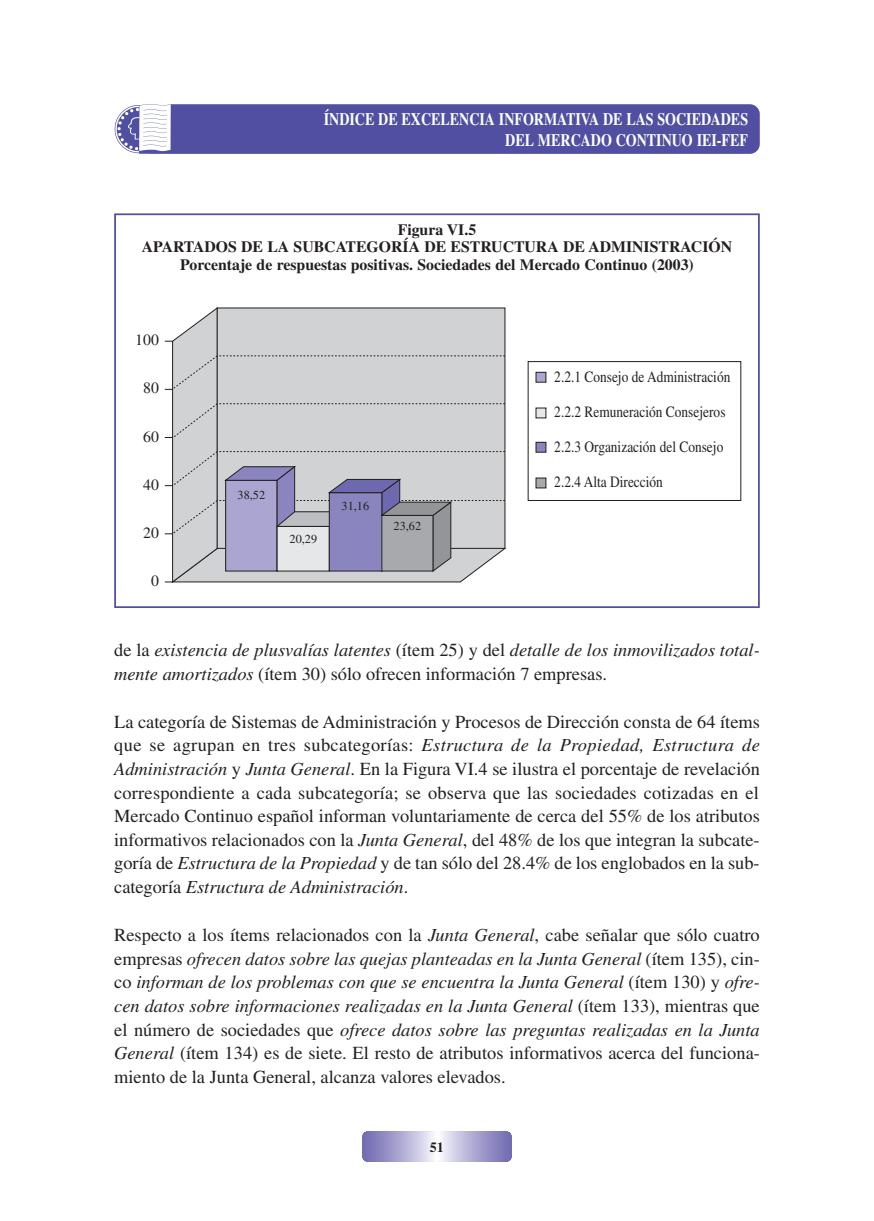
<style>
.page{position:relative;width:874px;height:1221px;background:#fff}
.page>*{position:absolute;margin:0;border:0;box-sizing:border-box;transform-origin:0 0}
.t1{font:18.38px/23.6px "Times";color:#231f20;text-align:justify}
.t2{font:italic 18.38px/23.6px "Times";color:#231f20}
.t3{font:700 17.5px/21px "Times";color:#fff;text-align:right;scale:.8 1}
.t4{font:700 15.75px/17.5px "Times";color:#231f20;text-align:center}
.t5{font:15.75px/34.6px "Times";color:#231f20;scale:.85 1}
.t6{font:15.75px "Times";color:#231f20}
.t7{font:700 14px "Times";color:#231f20}
.t8{font:12.25px "Times";color:#231f20}
.s1{font-style:normal}
.s2{font-style:italic}
</style>
<div class="page">
<svg style="left:364px;top:1131px;width:145px;height:30px"></svg>
<div style="left:387px;top:1131px;width:99px;height:30px;background:#9892c7"></div>
<div style="left:390px;top:1131px;width:93px;height:30px;background:#9d97c9"></div>
<div style="left:393px;top:1131px;width:87px;height:30px;background:#a39dcc"></div>
<div style="left:395px;top:1131px;width:83px;height:30px;background:#a6a1ce"></div>
<div style="left:398px;top:1131px;width:77px;height:30px;background:#aba7d2"></div>
<div style="left:400px;top:1131px;width:73px;height:30px;background:#afaad3"></div>
<div style="left:403px;top:1131px;width:67px;height:30px;background:#b4b0d6"></div>
<div style="left:405px;top:1131px;width:63px;height:30px;background:#b9b5d9"></div>
<div style="left:407px;top:1131px;width:59px;height:30px;background:#bcb9db"></div>
<div style="left:409px;top:1131px;width:55px;height:30px;background:#c0bddd"></div>
<div style="left:411px;top:1131px;width:51px;height:30px;background:#c4c2e0"></div>
<div style="left:413px;top:1131px;width:47px;height:30px;background:#c8c6e2"></div>
<div style="left:415px;top:1131px;width:43px;height:30px;background:#cccae4"></div>
<div style="left:417px;top:1131px;width:39px;height:30px;background:#d0cee6"></div>
<div style="left:419px;top:1131px;width:35px;height:30px;background:#d4d2e9"></div>
<div style="left:421px;top:1131px;width:31px;height:30px;background:#dad8ec"></div>
<div style="left:423px;top:1131px;width:27px;height:30px;background:#dedcee"></div>
<div style="left:425px;top:1131px;width:23px;height:30px;background:#e3e2f1"></div>
<div style="left:427px;top:1131px;width:19px;height:30px;background:#e8e7f3"></div>
<div style="left:429px;top:1131px;width:15px;height:30px;background:#ececf5"></div>
<div style="left:431px;top:1131px;width:11px;height:30px;background:#f2f2f8"></div>
<div style="left:433px;top:1131px;width:7px;height:30px;background:#f7f7fb"></div>
<hr style="left:435px;top:1131px;width:3px;height:30px;background:#fcfcfd">
<div style="left:141px;top:104px;width:618px;height:50px;background:#504fa1;border-radius:10px"></div>
<img style="left:114px;top:104px;width:56px;height:50px">
<div style="left:114px;top:213px;width:645px;height:395px;border:2px solid #504fa1"></div>
<div style="left:527px;top:361px;width:213px;height:140px;border:1px solid #231f20"></div>
<div style="left:535px;top:372px;width:10px;height:10px;background:#aaa6d1"></div>
<div style="left:535px;top:372px;width:11px;height:10px;border:1px solid #231f20"></div>
<div style="left:535px;top:408px;width:10px;height:10px;background:#e6e7e9"></div>
<div style="left:535px;top:442px;width:10px;height:10px;background:#8b85bf"></div>
<div style="left:535px;top:442px;width:11px;height:10px;border:1px solid #231f20"></div>
<div style="left:535px;top:478px;width:10px;height:10px;background:#a8a9ad"></div>
<svg style="left:165px;top:307px;width:341px;height:276px;background:#c3c3cb"></svg>
<p class="t3" style="left:323px;top:110px;width:531px">ÍNDICE DE EXCELENCIA INFORMATIVA DE LAS SOCIEDADES<br>DEL MERCADO CONTINUO IEI-FEF</p>
<p class="t4" style="left:142px;top:222px;width:591px">Figura VI.5<br>APARTADOS DE LA SUBCATEGORÍA DE ESTRUCTURA DE ADMINISTRACIÓN<br>Porcentaje de respuestas positivas. Sociedades del Mercado Continuo (2003)</p>
<p class="t6" style="left:135px;top:335px;width:25px">100</p>
<p class="t6" style="left:143px;top:382px;width:17px">80</p>
<p class="t6" style="left:143px;top:431px;width:17px">60</p>
<p class="t6" style="left:143px;top:479px;width:17px">40</p>
<p class="t6" style="left:143px;top:527px;width:17px">20</p>
<p class="t6" style="left:151px;top:575px;width:9px">0</p>
<p class="t8" style="left:237px;top:491px;width:29px">38,52</p>
<p class="t8" style="left:289px;top:534px;width:29px">20,29</p>
<p class="t8" style="left:341px;top:502px;width:29px">31,16</p>
<p class="t8" style="left:393px;top:521px;width:29px">23,62</p>
<p class="t5" style="left:554px;top:360px;width:208px">2.2.1 Consejo de Administración</p>
<p class="t5" style="left:554px;top:396px;width:203px">2.2.2 Remuneración Consejeros<br>2.2.3 Organización del Consejo</p>
<p class="t5" style="left:554px;top:466px;width:129px">2.2.4 Alta Dirección</p>
<p class="t2" style="left:114px;top:639px;width:646px"><span class="s1">de la</span> existencia de plusvalías latentes <span class="s1">(ítem 25) y del</span> detalle de los inmovilizados total&shy;mente amortizados <span class="s1">(ítem 30) sólo ofrecen información 7 empresas.</span></p>
<p class="t1" style="left:114px;top:711px;width:647px">La categoría de Sistemas de Administración y Procesos de Dirección consta de 64 ítems que se agrupan en tres subcategorías: <span class="s2">Estructura de la Propiedad, Estructura de Administración</span> y <span class="s2">Junta General</span>. En la Figura VI.4 se ilustra el porcentaje de revelación correspondiente a cada subcategoría; se observa que las sociedades cotizadas en el Mercado Continuo español informan voluntariamente de cerca del 55% de los atributos informativos relacionados con la <span class="s2">Junta General</span>, del 48% de los que integran la subcate&shy;goría de <span class="s2">Estructura de la Propiedad</span> y de tan sólo del 28.4% de los englobados en la sub&shy;categoría <span class="s2">Estructura de Administración</span>.</p>
<p class="t1" style="left:114px;top:925px;width:647px">Respecto a los ítems relacionados con la <span class="s2">Junta General</span>, cabe señalar que sólo cuatro empresas <span class="s2">ofrecen datos sobre las quejas planteadas en la Junta General</span> (ítem 135), cin&shy;co <span class="s2">informan de los problemas con que se encuentra la Junta General</span> (ítem 130) y <span class="s2">ofre&shy;cen datos sobre informaciones realizadas en la Junta General</span> (ítem 133), mientras que el número de sociedades que <span class="s2">ofrece datos sobre las preguntas realizadas en la Junta General</span> (ítem 134) es de siete. El resto de atributos informativos acerca del funciona&shy;miento de la Junta General, alcanza valores elevados.</p>
<p class="t7" style="left:430px;top:1141px;width:15px">51</p>
</div>
